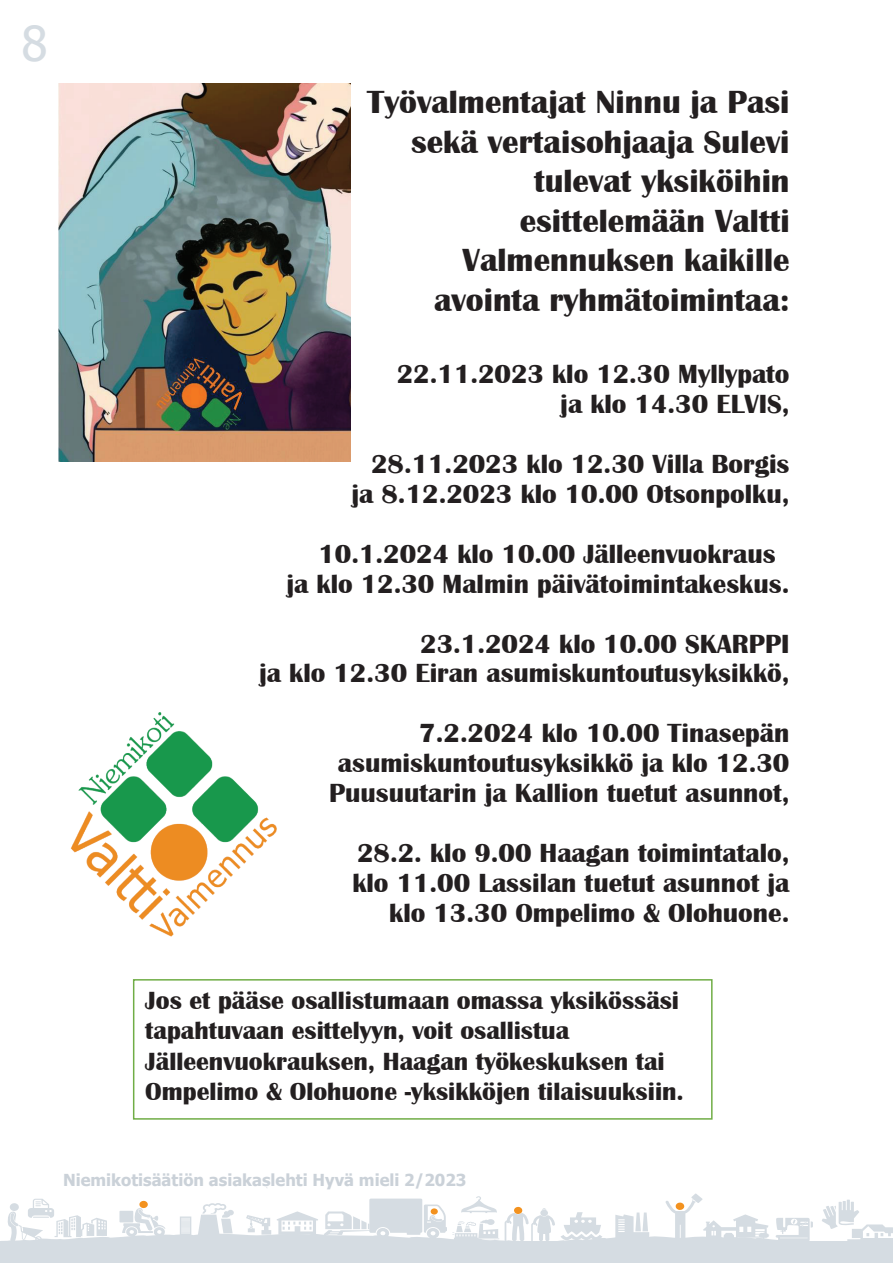
<style>
.page{position:relative;width:893px;height:1263px;background:#fff}
.page>*{position:absolute;margin:0;border:0;box-sizing:border-box;transform-origin:0 0}
.t1{font:48px "Tahoma";color:#d5dce2}
.t2{font:700 33px/39.5px "Britannic";color:#231f20;text-align:right}
.t3{font:700 27px/30px "Britannic";color:#231f20;text-align:right}
.t4{font:700 25.5px/30.5px "Britannic";color:#231f20}
.t5{font:700 16.5px "Tahoma";color:#cad1d8}
</style>
<div class="page">
<img style="left:58px;top:84px;width:292px;height:378px">
<img style="left:70px;top:712px;width:207px;height:224px">
<div style="left:133px;top:979px;width:580px;height:141px;border:2px solid #70ad46"></div>
<svg style="left:0;top:1187px;width:893px;height:56px"></svg>
<div style="left:0;top:1243px;width:893px;height:20px;background:#d5dce2"></div>
<h1 class="t1" style="left:21px;top:11px;width:28px">8</h1>
<p class="t2" style="left:367px;top:83px;width:424px">Työvalmentajat Ninnu ja Pasi sekä vertaisohjaaja Sulevi tulevat yksiköihin esittelemään Valtti<br>Valmennuksen kaikille avointa ryhmätoimintaa:</p>
<p class="t3" style="left:397px;top:359px;width:394px">22.11.2023 klo 12.30 Myllypato ja klo 14.30 ELVIS,</p>
<p class="t3" style="left:351px;top:449px;width:440px">28.11.2023 klo 12.30 Villa Borgis ja 8.12.2023 klo 10.00 Otsonpolku,</p>
<p class="t3" style="left:286px;top:539px;width:504px;text-align:left;text-indent:32px">10.1.2024 klo 10.00 Jälleenvuokraus ja klo 12.30 Malmin päivätoimintakeskus.</p>
<p class="t3" style="left:259px;top:629px;width:532px">23.1.2024 klo 10.00 SKARPPI<br>ja klo 12.30 Eiran asumiskuntoutusyksikkö,</p>
<p class="t3" style="left:329px;top:718px;width:462px">7.2.2024 klo 10.00 Tinasepän asumiskuntoutusyksikkö ja klo 12.30<br>Puusuutarin ja Kallion tuetut asunnot,</p>
<p class="t3" style="left:352px;top:838px;width:439px">28.2. klo 9.00 Haagan toimintatalo, klo 11.00 Lassilan tuetut asunnot ja klo 13.30 Ompelimo &amp; Olohuone.</p>
<p class="t4" style="left:145px;top:985px;width:540px">Jos et pääse osallistumaan omassa yksikössäsi tapahtuvaan esittelyyn, voit osallistua Jälleenvuokrauksen, Haagan työkeskuksen tai Ompelimo &amp; Olohuone -yksikköjen tilaisuuksiin.</p>
<p class="t5" style="left:63px;top:1168px;width:405px">Niemikotisäätiön asiakaslehti Hyvä mieli 2/2023</p>
</div>
